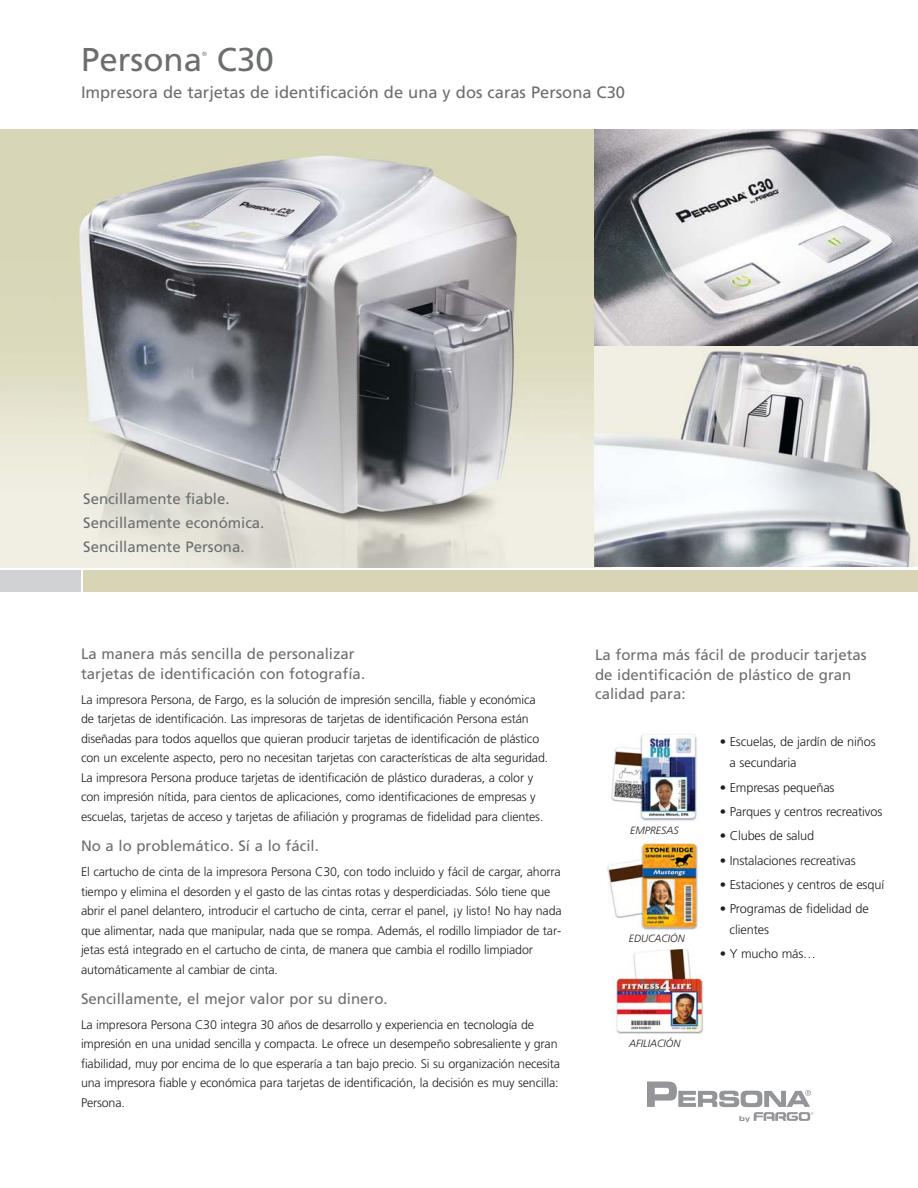
<style>
.page{position:relative;width:918px;height:1188px;background:#fff}
.page>*{position:absolute;margin:0;border:0;box-sizing:border-box;transform-origin:0 0}
.t1{font:33px "Frutiger LT Std";color:#6c6e70}
.t2{font:16.5px "Frutiger LT Std";color:#6c6e70}
.t3{font:15px/19.5px "Frutiger LT Std";color:#6c6e70}
.t4{font:300 12.75px/21px "Frutiger LT Std";letter-spacing:-.01em;color:#231f20}
.t5{font:300 12.45px/19.5px "Frutiger LT Std";letter-spacing:-.01em;color:#231f20}
.t6{font:italic 300 10.5px "Frutiger LT Std";color:#231f20}
.t7{font:300 6px "Frutiger LT Std";color:#6c6e70}
</style>
<div class="page">
<img style="left:0;top:130px;width:594px;height:437px">
<img style="left:594px;top:346px;width:324px;height:221px">
<svg style="left:594px;top:130px;width:324px;height:216px"></svg>
<div style="left:0;top:570px;width:81px;height:21px;background:#d1d2d4"></div>
<div style="left:83px;top:570px;width:835px;height:21px;background:#d7d5b6"></div>
<img style="left:616px;top:949px;width:88px;height:85px">
<img style="left:611px;top:733px;width:87px;height:88px">
<img style="left:607px;top:842px;width:93px;height:88px">
<svg style="left:647px;top:1082px;width:166px;height:40px"></svg>
<h1 class="t1" style="left:81px;top:46px;width:123px">Persona</h1>
<p class="t7" style="left:202px;top:52px;width:6px">®</p>
<h1 class="t1" style="left:217px;top:46px;width:58px">C30</h1>
<h2 class="t2" style="left:81px;top:85px;width:546px">Impresora de tarjetas de identificación de una y dos caras Persona C30</h2>
<p class="t3" style="left:83px;top:487px;width:183px;line-height:24px">Sencillamente fiable.<br>Sencillamente económica.<br>Sencillamente Persona.</p>
<p class="t3" style="left:81px;top:645px;width:286px">La manera más sencilla de personalizar tarjetas de identificación con fotografía.</p>
<p class="t5" style="left:81px;top:690px;width:469px">La impresora Persona, de Fargo, es la solución de impresión sencilla, fiable y económica de tarjetas de identificación. Las impresoras de tarjetas de identificación Persona están diseñadas para todos aquellos que quieran producir tarjetas de identificación de plástico con un excelente aspecto, pero no necesitan tarjetas con características de alta seguridad.<br>La impresora Persona produce tarjetas de identificación de plástico duraderas, a color y con impresión nítida, para cientos de aplicaciones, como identificaciones de empresas y escuelas, tarjetas de acceso y tarjetas de afiliación y programas de fidelidad para clientes.</p>
<p class="t3" style="left:81px;top:837px;width:239px">No a lo problemático. Sí a lo fácil.</p>
<p class="t5" style="left:81px;top:863px;width:482px">El cartucho de cinta de la impresora Persona C30, con todo incluido y fácil de cargar, ahorra tiempo y elimina el desorden y el gasto de las cintas rotas y desperdiciadas. Sólo tiene que abrir el panel delantero, introducir el cartucho de cinta, cerrar el panel, ¡y listo! No hay nada que alimentar, nada que manipular, nada que se rompa. Además, el rodillo limpiador de tar&shy;jetas está integrado en el cartucho de cinta, de manera que cambia el rodillo limpiador automáticamente al cambiar de cinta.</p>
<p class="t3" style="left:81px;top:990px;width:308px">Sencillamente, el mejor valor por su dinero.</p>
<p class="t5" style="left:81px;top:1015px;width:481px">La impresora Persona C30 integra 30 años de desarrollo y experiencia en tecnología de impresión en una unidad sencilla y compacta. Le ofrece un desempeño sobresaliente y gran fiabilidad, muy por encima de lo que esperaría a tan bajo precio. Si su organización necesita una impresora fiable y económica para tarjetas de identificación, la decisión es muy sencilla:<br>Persona.</p>
<p class="t3" style="left:595px;top:646px;width:273px">La forma más fácil de producir tarjetas de identificación de plástico de gran calidad para:</p>
<p class="t6" style="left:630px;top:825px;width:50px">EMPRESAS</p>
<p class="t6" style="left:629px;top:934px;width:57px">EDUCACIÓN</p>
<p class="t6" style="left:629px;top:1038px;width:53px">AFILIACIÓN</p>
<p class="t4" style="left:730px;top:732px;width:148px;text-indent:-10px">• Escuelas, de jardín de niños a secundaria</p>
<p class="t4" style="left:720px;top:777px;width:116px">• Empresas pequeñas</p>
<p class="t4" style="left:720px;top:802px;width:164px">• Parques y centros recreativos</p>
<p class="t4" style="left:720px;top:826px;width:96px">• Clubes de salud</p>
<p class="t4" style="left:720px;top:850px;width:138px">• Instalaciones recreativas</p>
<p class="t4" style="left:720px;top:875px;width:166px">• Estaciones y centros de esquí</p>
<p class="t4" style="left:730px;top:899px;width:141px;text-indent:-10px">• Programas de fidelidad de clientes</p>
<p class="t4" style="left:720px;top:944px;width:98px">• Y mucho más…</p>
</div>
